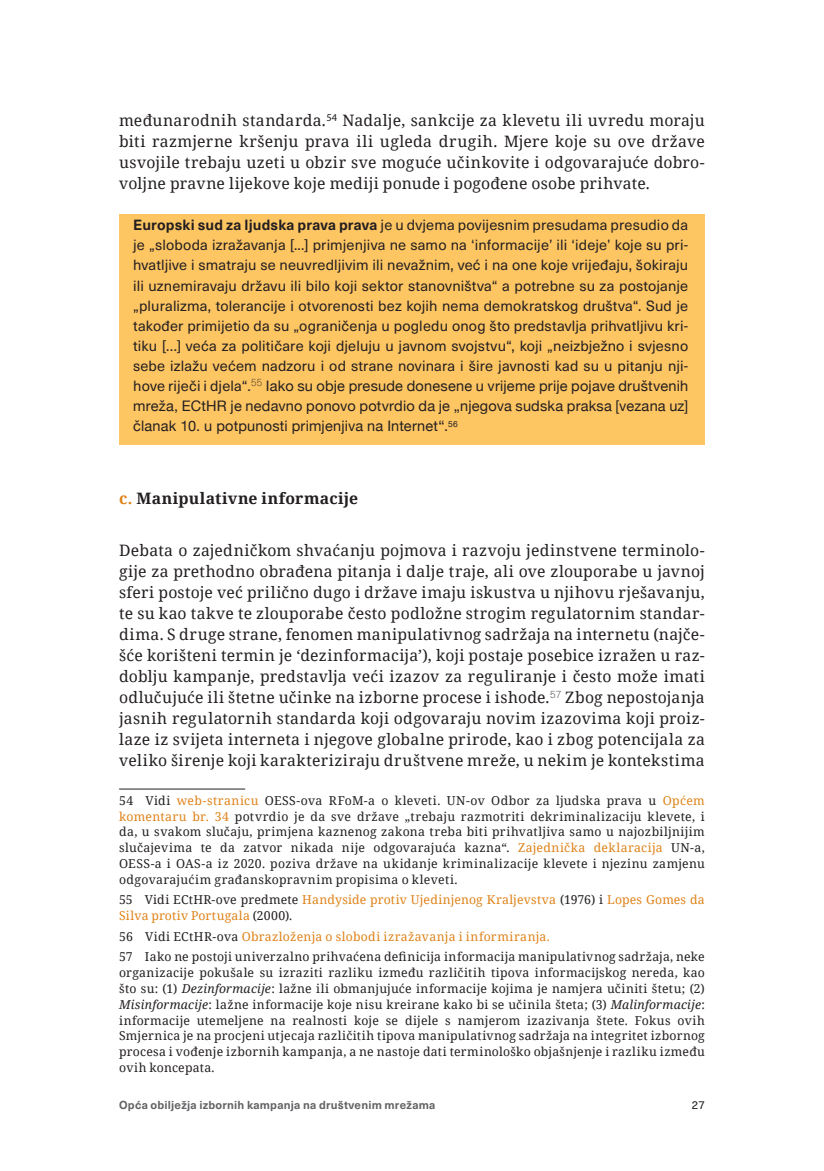
<style>
.page{position:relative;width:824px;height:1171px;background:#fff}
.page>*{position:absolute;margin:0;border:0;box-sizing:border-box;transform-origin:0 0}
.copy2{font:15.75px/21px "Noto Serif";letter-spacing:.015em;color:#231f20;text-align:justify}
.subhead_lev2{font:700 15.75px "Noto Serif";letter-spacing:.02em;color:#231f20}
.shaded-recs-starred{font:14.53px/20.1px "Neue Haas Unica";letter-spacing:.01em;color:#231f20;text-align:justify}
.footnotes{font:12.25px/15.8px "Noto Serif";letter-spacing:.025em;color:#231f20;text-align:justify}
.footnotes-2{font:12.25px/15.8px "Noto Serif";letter-spacing:.015em;color:#df831a}
.footer_style{font:700 11.38px "Neue Haas Unica";letter-spacing:.02em;color:#636366}
.t1{font:11.38px "Neue Haas Unica";color:#231f20}
.s1{font-weight:700}
.s2{font-family:"Helvetica Neue"}
.s3{color:#df831a}
.s4{color:#231f20}
.s5{font-style:italic}
</style>
<div class="page">
<div style="left:119px;top:214px;width:585px;height:230px;background:#fec563"></div>
<hr style="left:119px;top:788px;width:126px;height:1px;background:#231f20">
<p class="copy2" style="left:119px;top:109px;width:587px">međunarodnih standarda.<sup>54</sup> Nadalje, sankcije za klevetu ili uvredu moraju biti razmjerne kršenju prava ili ugleda drugih. Mjere koje su ove države usvojile trebaju uzeti u obzir sve moguće učinkovite i odgovarajuće dobro&shy;voljne pravne lijekove koje mediji ponude i pogođene osobe prihvate.</p>
<p class="shaded-recs-starred" style="left:133px;top:214px;width:556px"><span class="s1">Europski sud za ljudska prava prava</span> je u dvjema povijesnim presudama presudio da je „sloboda izražavanja [...] primjenjiva ne samo na ‘informacije’ ili ‘ideje’ koje su pri&shy;hvatljive i smatraju se neuvredljivim ili nevažnim, već i na one koje vrijeđaju, šokiraju ili uznemiravaju državu ili bilo koji sektor stanovništva“ a potrebne su za postojanje „pluralizma, tolerancije i otvorenosti bez kojih nema demokratskog društva“. Sud je također primijetio da su „ograničenja u pogledu onog što predstavlja prihvatljivu kri&shy;tiku […] veća za političare koji djeluju u javnom svojstvu“, koji „neizbježno i svjesno sebe izlažu većem nadzoru i od strane novinara i šire javnosti kad su u pitanju nji&shy;hove riječi i djela“<span class="s2">.</span><sup>55</sup> <span class="s2">Iako su obje presude donesene u vrijeme prije pojave društvenih mreža, ECtHR je nedavno ponovo potvrdio da je „njegova sudska praksa [vezana uz] članak 10. u potpunosti primjenjiva na Internet“.</span><sup>56</sup></p>
<p class="subhead_lev2" style="left:119px;top:487px;width:240px"><span class="s3">c.</span> Manipulativne informacije</p>
<p class="copy2" style="left:119px;top:539px;width:587px">Debata o zajedničkom shvaćanju pojmova i razvoju jedinstvene terminolo&shy;gije za prethodno obrađena pitanja i dalje traje, ali ove zlouporabe u javnoj sferi postoje već prilično dugo i države imaju iskustva u njihovu rješavanju, te su kao takve te zlouporabe često podložne strogim regulatornim standar&shy;dima. S druge strane, fenomen manipulativnog sadržaja na internetu (najče&shy;šće korišteni termin je ‘dezinformacija’), koji postaje posebice izražen u raz&shy;doblju kampanje, predstavlja veći izazov za reguliranje i često može imati odlučujuće ili štetne učinke na izborne procese i ishode.<sup>57</sup> Zbog nepostojanja jasnih regulatornih standarda koji odgovaraju novim izazovima koji proiz&shy;laze iz svijeta interneta i njegove globalne prirode, kao i zbog potencijala za veliko širenje koji karakteriziraju društvene mreže, u nekim je kontekstima</p>
<p class="footnotes" style="left:119px;top:792px;width:587px">54 Vidi <span class="s3">web-stranicu</span> OESS-ova RFoM-a o kleveti. UN-ov Odbor za ljudska prava u <span class="s3">Općem komentaru br. 34</span> potvrdio je da sve države „trebaju razmotriti dekriminalizaciju klevete, i da, u svakom slučaju, primjena kaznenog zakona treba biti prihvatljiva samo u najozbiljnijim slučajevima te da zatvor nikada nije odgovarajuća kazna“. <span class="s3">Zajednička deklaracija</span> UN-a, OESS-a i OAS-a iz 2020. poziva države na ukidanje kriminalizacije klevete i njezinu zamjenu odgovarajućim građanskopravnim propisima o kleveti.</p>
<p class="footnotes-2" style="left:119px;top:891px;width:587px"><span class="s4">55 Vidi ECtHR-ove predmete</span> Handyside protiv Ujedinjenog Kraljevstva <span class="s4">(1976) i</span> Lopes Gomes da<br>Silva protiv Portugala <span class="s4">(2000).</span></p>
<p class="footnotes-2" style="left:119px;top:928px;width:432px"><span class="s4">56 Vidi ECtHR-ova</span> Obrazloženja o slobodi izražavanja i informiranja.</p>
<p class="footnotes" style="left:119px;top:948px;width:587px">57 Iako ne postoji univerzalno prihvaćena definicija informacija manipulativnog sadržaja, neke organizacije pokušale su izraziti razliku između različitih tipova informacijskog nereda, kao što su: (1) <span class="s5">Dezinformacije</span>: lažne ili obmanjujuće informacije kojima je namjera učiniti štetu; (2)<br><span class="s5">Misinformacije</span>: lažne informacije koje nisu kreirane kako bi se učinila šteta; (3) <span class="s5">Malinformacije</span>: informacije utemeljene na realnosti koje se dijele s namjerom izazivanja štete. Fokus ovih Smjernica je na procjeni utjecaja različitih tipova manipulativnog sadržaja na integritet izbornog procesa i vođenje izbornih kampanja, a ne nastoje dati terminološko objašnjenje i razliku između ovih koncepata.</p>
<p class="footer_style" style="left:119px;top:1096px;width:318px">Opća obilježja izbornih kampanja na društvenim mrežama</p>
<p class="t1" style="left:692px;top:1096px;width:14px">27</p>
</div>
